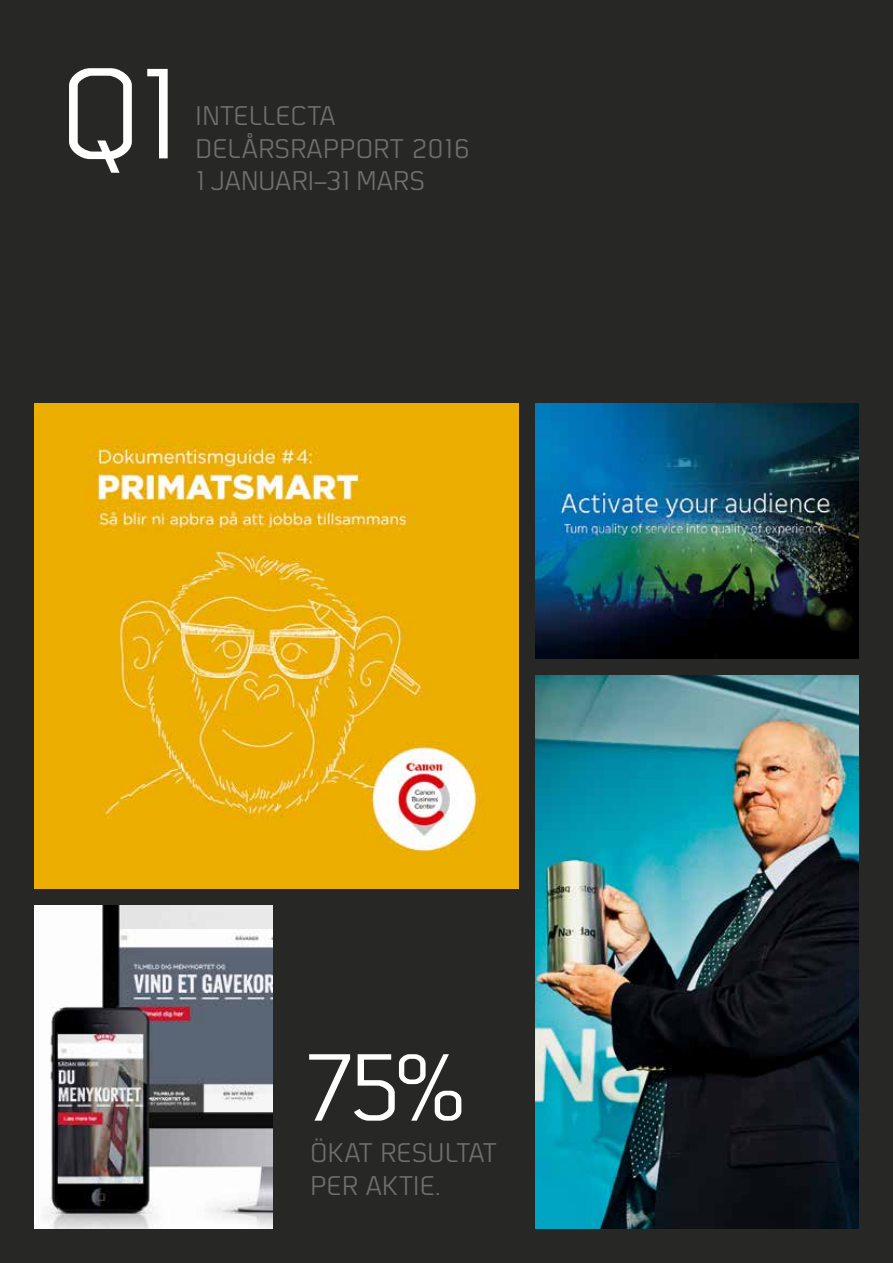
<style>
.page{position:relative;width:893px;height:1263px;background:#fff}
.page>*{position:absolute;margin:0;border:0;box-sizing:border-box;transform-origin:0 0}
.t1{font:114px "Intellecta Sans";color:#fff}
.t2{font:84px "Intellecta Sans";color:#fff}
.t3{font:24px/33px "Intellecta Sans";letter-spacing:.025em;color:#6f6f6e}
.t4{font:24px "Intellecta Sans";letter-spacing:.015em;color:#707070}
</style>
<div class="page">
<img style="left:0;top:0;width:893px;height:1263px">
<h1 class="t1" style="left:60px;top:40px;width:139px">Q1</h1>
<p class="t3" style="left:196px;top:99px;width:141px">INTELLECTA</p>
<p class="t3" style="left:196px;top:132px;width:276px">DELÅRSRAPPORT 2016</p>
<p class="t4" style="left:196px;top:166px;width:230px">1 JANUARI–31 MARS</p>
<h2 class="t2" style="left:302px;top:1033px;width:166px">75%</h2>
<p class="t3" style="left:310px;top:1136px;width:188px">ÖKAT RESULTAT<br>PER AKTIE.</p>
</div>
